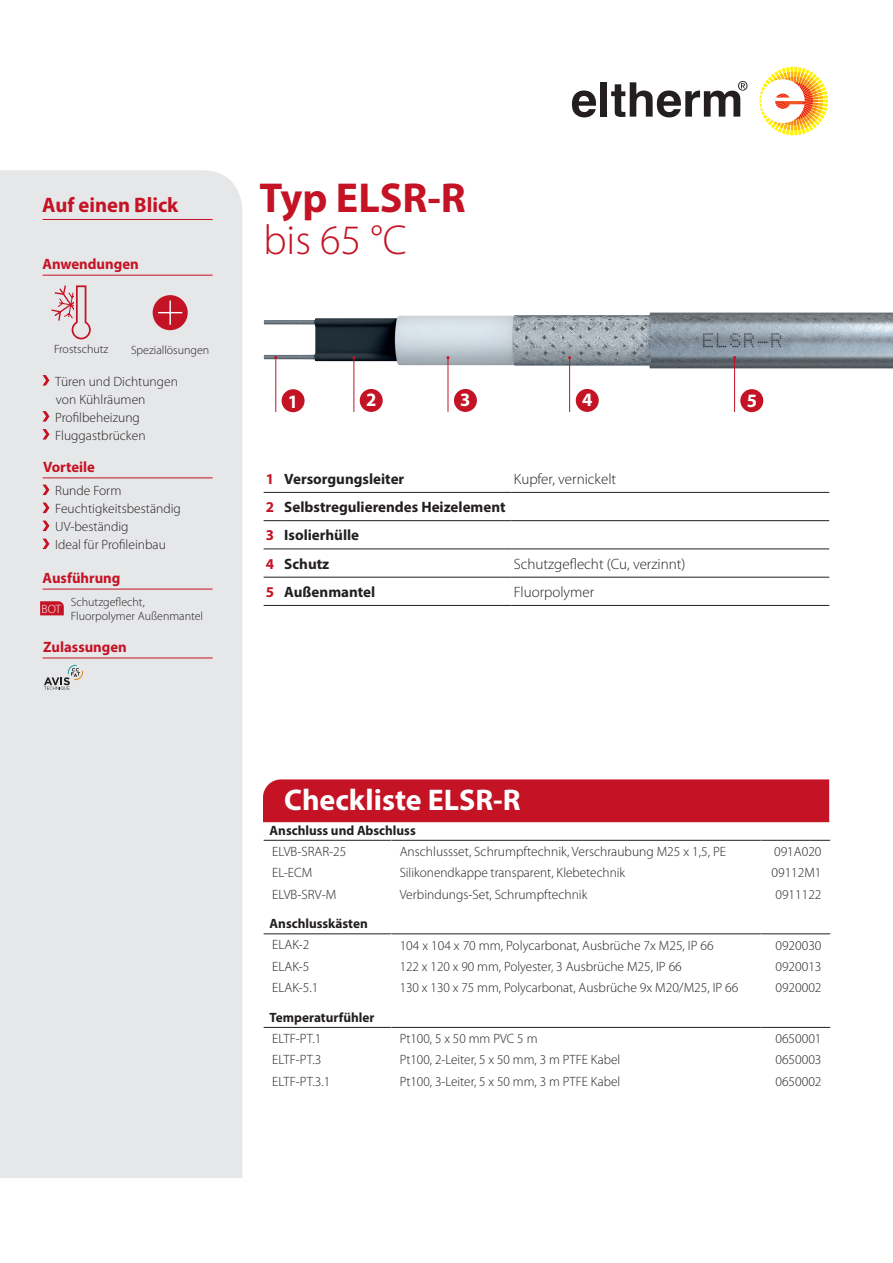
<style>
.page{position:relative;width:893px;height:1263px;background:#fff}
.page>*{position:absolute;margin:0;border:0;box-sizing:border-box;transform-origin:0 0}
.t1{font:700 42px "Myriad Pro";color:#c41324}
.t2{font:300 42px "Myriad Pro";color:#c41324}
.t3{font:700 30px "Myriad Pro";color:#fff}
.t4{font:700 21px "Myriad Pro";color:#c41324}
.t5{font:700 18.9px "Myriad Pro";color:#fff}
.t6{font:700 15px/28.2px "Myriad Pro";color:#231f20}
.t7{font:300 15px "Myriad Pro";color:#231f20}
.t8{font:700 15px "Myriad Pro";color:#c41324}
.t9{font:300 13.5px/18px "Myriad Pro";color:#231f20}
.t10{font:700 13.5px "Myriad Pro";color:#231f20}
.t11{font:300 12.15px "Myriad Pro";color:#fff}
.t12{font:300 12px/13.5px "Myriad Pro";color:#231f20}
.s1{color:#c41324}
</style>
<div class="page">
<div style="left:0;top:170px;width:242px;height:1008px;background:#e6e7e9"></div>
<img style="left:264px;top:313px;width:629px;height:56px">
<svg style="left:40px;top:601px;width:24px;height:14px"></svg>
<div style="left:74px;top:285px;width:20px;height:41px;background:#e6e7e9"></div>
<svg style="left:50px;top:284px;width:42px;height:55px"></svg>
<div style="left:153px;top:295px;width:35px;height:35px;background:#c41324;border-radius:50%"></div>
<hr style="left:169px;top:301px;width:2px;height:24px;background:#fff">
<svg style="left:158px;top:312px;width:24px;height:1px"></svg>
<hr style="left:43px;top:589px;width:170px;height:1px;background:#c41324">
<hr style="left:43px;top:275px;width:170px;height:1px;background:#c41324">
<hr style="left:43px;top:477px;width:170px;height:1px;background:#c41324">
<svg style="left:43px;top:485px;width:6px;height:10px"></svg>
<svg style="left:43px;top:503px;width:6px;height:10px"></svg>
<svg style="left:43px;top:521px;width:6px;height:10px"></svg>
<svg style="left:43px;top:539px;width:6px;height:10px"></svg>
<hr style="left:43px;top:658px;width:170px;height:1px;background:#c41324">
<svg style="left:43px;top:375px;width:6px;height:11px"></svg>
<svg style="left:43px;top:411px;width:6px;height:11px"></svg>
<svg style="left:43px;top:429px;width:6px;height:11px"></svg>
<svg style="left:759px;top:67px;width:69px;height:68px"></svg>
<svg style="left:572px;top:90px;width:24px;height:27px"></svg>
<div style="left:601px;top:82px;width:6px;height:35px;background:#231f20"></div>
<svg style="left:611px;top:81px;width:136px;height:36px"></svg>
<hr style="left:264px;top:933px;width:127px;height:1px;background:#231f20">
<hr style="left:391px;top:933px;width:370px;height:1px;background:#231f20">
<hr style="left:761px;top:933px;width:69px;height:1px;background:#231f20">
<hr style="left:264px;top:840px;width:127px;height:1px;background:#231f20">
<hr style="left:391px;top:840px;width:370px;height:1px;background:#231f20">
<hr style="left:761px;top:840px;width:69px;height:1px;background:#231f20">
<hr style="left:264px;top:1027px;width:127px;height:1px;background:#231f20">
<hr style="left:391px;top:1027px;width:370px;height:1px;background:#231f20">
<hr style="left:761px;top:1027px;width:69px;height:1px;background:#231f20">
<svg style="left:44px;top:665px;width:39px;height:25px"></svg>
<div style="left:263px;top:779px;width:566px;height:43px;background:#c41324"></div>
<svg style="left:264px;top:577px;width:18px;height:1px"></svg>
<hr style="left:282px;top:577px;width:230px;height:1px;background:#231f20">
<hr style="left:512px;top:577px;width:317px;height:1px;background:#231f20">
<svg style="left:264px;top:605px;width:18px;height:1px"></svg>
<hr style="left:282px;top:605px;width:230px;height:1px;background:#231f20">
<hr style="left:512px;top:605px;width:317px;height:1px;background:#231f20">
<svg style="left:264px;top:492px;width:18px;height:1px"></svg>
<hr style="left:282px;top:492px;width:230px;height:1px;background:#231f20">
<hr style="left:512px;top:492px;width:317px;height:1px;background:#231f20">
<svg style="left:264px;top:520px;width:18px;height:1px"></svg>
<hr style="left:282px;top:520px;width:230px;height:1px;background:#231f20">
<hr style="left:512px;top:520px;width:317px;height:1px;background:#231f20">
<svg style="left:264px;top:548px;width:18px;height:1px"></svg>
<hr style="left:282px;top:548px;width:230px;height:1px;background:#231f20">
<hr style="left:512px;top:548px;width:317px;height:1px;background:#231f20">
<hr style="left:43px;top:219px;width:170px;height:1px;background:#c41324">
<div style="left:576px;top:389px;width:23px;height:23px;background:#c41324;border-radius:50%"></div>
<hr style="left:275px;top:357px;width:1px;height:55px;background:#c41324">
<div style="left:282px;top:389px;width:23px;height:23px;background:#c41324;border-radius:50%"></div>
<div style="left:360px;top:389px;width:23px;height:23px;background:#c41324;border-radius:50%"></div>
<hr style="left:353px;top:358px;width:1px;height:54px;background:#c41324">
<div style="left:454px;top:389px;width:23px;height:23px;background:#c41324;border-radius:50%"></div>
<hr style="left:448px;top:358px;width:1px;height:54px;background:#c41324">
<hr style="left:569px;top:358px;width:1px;height:54px;background:#c41324">
<hr style="left:734px;top:357px;width:1px;height:55px;background:#c41324">
<div style="left:740px;top:389px;width:23px;height:23px;background:#c41324;border-radius:50%"></div>
<h3 class="t4" style="left:42px;top:191px;width:138px">Auf einen Blick</h3>
<p class="t8" style="left:43px;top:254px;width:98px">Anwendungen</p>
<p class="t12" style="left:54px;top:342px;width:56px">Frostschutz</p>
<p class="t12" style="left:131px;top:343px;width:80px">Speziallösungen</p>
<p class="t9" style="left:55px;top:372px;width:124px">Türen und Dichtungen von Kühlräumen<br>Profilbeheizung<br>Fluggastbrücken</p>
<p class="t8" style="left:43px;top:457px;width:54px">Vorteile</p>
<p class="t9" style="left:55px;top:482px;width:127px">Runde Form<br>Feuchtigkeitsbeständig<br>UV-beständig<br>Ideal für Profileinbau</p>
<p class="t8" style="left:43px;top:568px;width:79px">Ausführung</p>
<p class="t11" style="left:42px;top:602px;width:21px">BOT</p>
<p class="t12" style="left:71px;top:595px;width:134px">Schutzgeflecht,<br>Fluorpolymer Außenmantel</p>
<p class="t8" style="left:43px;top:637px;width:85px">Zulassungen</p>
<h1 class="t1" style="left:260px;top:171px;width:208px">Typ ELSR-R</h1>
<h1 class="t2" style="left:263px;top:217px;width:145px">bis 65 °C</h1>
<h3 class="t5" style="left:288px;top:389px;width:12px">1</h3>
<h3 class="t5" style="left:366px;top:388px;width:12px">2</h3>
<h3 class="t5" style="left:460px;top:388px;width:12px">3</h3>
<h3 class="t5" style="left:582px;top:388px;width:12px">4</h3>
<h3 class="t5" style="left:747px;top:388px;width:12px">5</h3>
<p class="t6" style="left:266px;top:464px;width:140px"><span class="s1">1</span> Versorgungsleiter</p>
<p class="t7" style="left:514px;top:471px;width:104px">Kupfer, vernickelt</p>
<p class="t6" style="left:266px;top:492px;width:241px"><span class="s1">2</span> Selbstregulierendes Heizelement<br><span class="s1">3</span> Isolierhülle<br><span class="s1">4</span> Schutz</p>
<p class="t7" style="left:514px;top:555px;width:173px">Schutzgeflecht (Cu, verzinnt)</p>
<p class="t6" style="left:266px;top:577px;width:111px"><span class="s1">5</span> Außenmantel</p>
<p class="t7" style="left:514px;top:584px;width:82px">Fluorpolymer</p>
<h2 class="t3" style="left:284px;top:781px;width:238px">Checkliste ELSR-R</h2>
<p class="t9" style="left:272px;top:842px;width:76px">ELVB-SRAR-25</p>
<p class="t9" style="left:400px;top:843px;width:328px">Anschlussset, Schrumpftechnik, Verschraubung M25 x 1,5, PE</p>
<p class="t9" style="left:774px;top:843px;width:49px">091A020</p>
<p class="t9" style="left:272px;top:864px;width:42px">EL-ECM</p>
<p class="t9" style="left:400px;top:864px;width:227px">Silikonendkappe transparent, Klebetechnik</p>
<p class="t9" style="left:771px;top:864px;width:52px">09112M1</p>
<p class="t9" style="left:272px;top:885px;width:66px">ELVB-SRV-M</p>
<p class="t9" style="left:400px;top:885px;width:189px">Verbindungs-Set, Schrumpftechnik</p>
<p class="t9" style="left:775px;top:885px;width:48px">0911122</p>
<p class="t9" style="left:272px;top:936px;width:39px">ELAK-2</p>
<p class="t9" style="left:400px;top:936px;width:315px">104 x 104 x 70 mm, Polycarbonat, Ausbrüche 7x M25, IP 66</p>
<p class="t9" style="left:775px;top:936px;width:48px">0920030</p>
<p class="t9" style="left:272px;top:957px;width:39px">ELAK-5</p>
<p class="t9" style="left:400px;top:957px;width:284px">122 x 120 x 90 mm, Polyester, 3 Ausbrüche M25, IP 66</p>
<p class="t9" style="left:775px;top:957px;width:48px">0920013</p>
<p class="t9" style="left:272px;top:979px;width:48px">ELAK-5.1</p>
<p class="t9" style="left:400px;top:979px;width:340px">130 x 130 x 75 mm, Polycarbonat, Ausbrüche 9x M20/M25, IP 66</p>
<p class="t9" style="left:775px;top:979px;width:48px">0920002</p>
<p class="t9" style="left:272px;top:1030px;width:51px">ELTF-PT.1</p>
<p class="t9" style="left:400px;top:1030px;width:139px">Pt100, 5 x 50 mm PVC 5 m</p>
<p class="t9" style="left:775px;top:1030px;width:48px">0650001</p>
<p class="t9" style="left:272px;top:1051px;width:51px">ELTF-PT.3</p>
<p class="t9" style="left:400px;top:1051px;width:222px">Pt100, 2-Leiter, 5 x 50 mm, 3 m PTFE Kabel</p>
<p class="t9" style="left:775px;top:1051px;width:48px">0650003</p>
<p class="t9" style="left:272px;top:1072px;width:60px">ELTF-PT.3.1</p>
<p class="t9" style="left:400px;top:1072px;width:222px">Pt100, 3-Leiter, 5 x 50 mm, 3 m PTFE Kabel</p>
<p class="t9" style="left:775px;top:1072px;width:48px">0650002</p>
<p class="t10" style="left:270px;top:821px;width:148px">Anschluss und Abschluss</p>
<p class="t10" style="left:270px;top:915px;width:100px">Anschlusskästen</p>
<p class="t10" style="left:270px;top:1008px;width:106px">Temperaturfühler</p>
</div>
